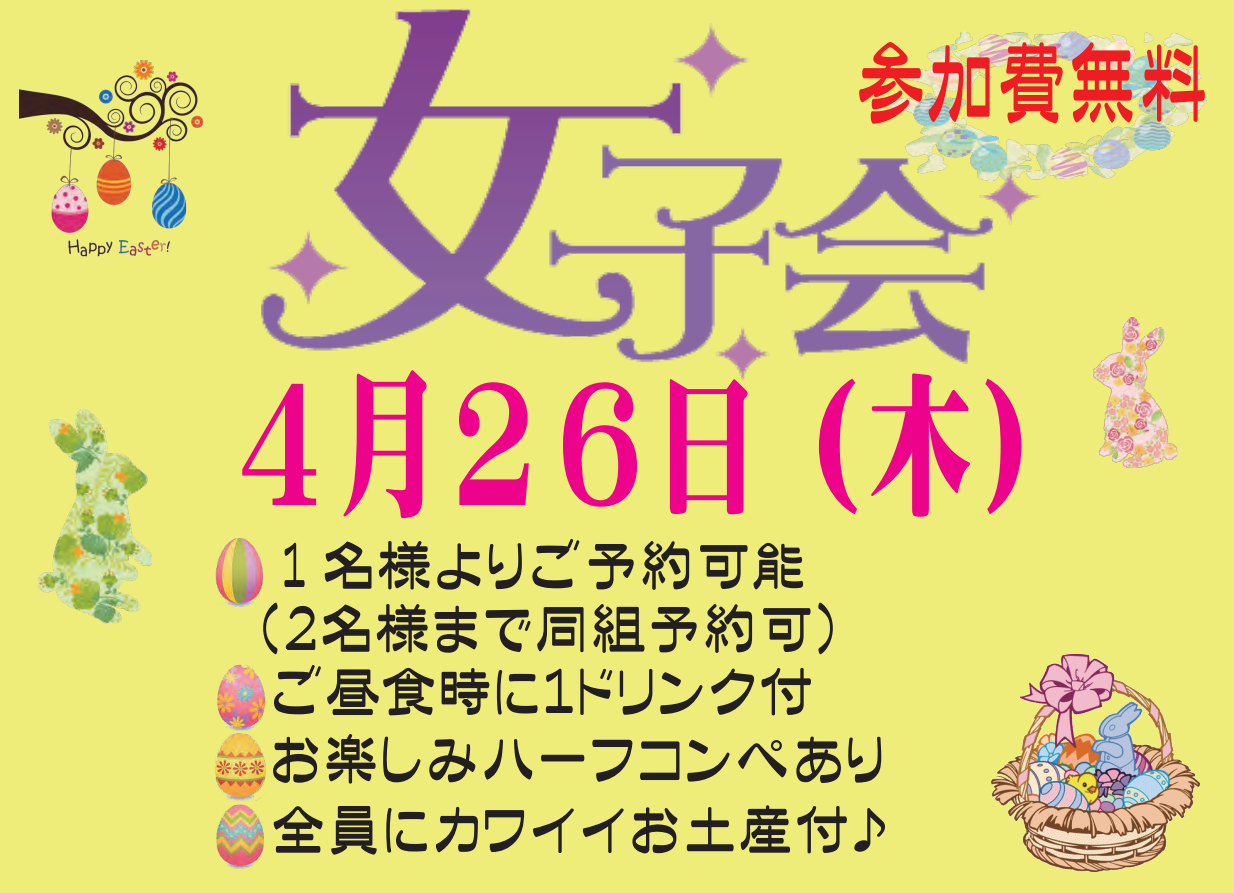
<style>
.page{position:relative;width:1234px;height:893px;background:#fff}
.page>*{position:absolute;margin:0;border:0;box-sizing:border-box;transform-origin:0 0}
.t1{font:156.15px "Mingti EG Ultra SJIS";color:#ed028c;scale:.68 1}
.t2{font:91.5px "CRP Cand G Bouquet";color:#ee1d23;scale:.77 1}
.t3{font:55.8px/66px "CRP Cand G Bouquet";color:#231f20}
</style>
<div class="page">
<div style="left:0;top:0;width:1233px;height:893px;background:#eeed7a"></div>
<img style="left:991px;top:654px;width:208px;height:218px">
<img style="left:20px;top:60px;width:183px;height:197px">
<img style="left:1039px;top:30px;width:168px;height:150px">
<img style="left:37px;top:409px;width:116px;height:215px">
<img style="left:1092px;top:317px;width:85px;height:152px">
<img style="left:215px;top:539px;width:49px;height:67px">
<img style="left:217px;top:664px;width:48px;height:67px">
<img style="left:215px;top:733px;width:51px;height:68px">
<img style="left:216px;top:804px;width:48px;height:65px">
<img style="left:261px;top:9px;width:778px;height:371px">
<h2 class="t2" style="left:855px;top:37px;width:459px">参加費無料</h2>
<h1 class="t1" style="left:226px;top:368px;width:1256px">４月２６日（木）</h1>
<p class="t3" style="left:260px;top:532px;width:630px;text-indent:23px">1 名様よりご予約可能<br>（２名様まで同組予約可）ご昼食時に１ドリンク付<br>お楽しみハーフコンペあり全員にカワイイお土産付♪</p>
</div>
